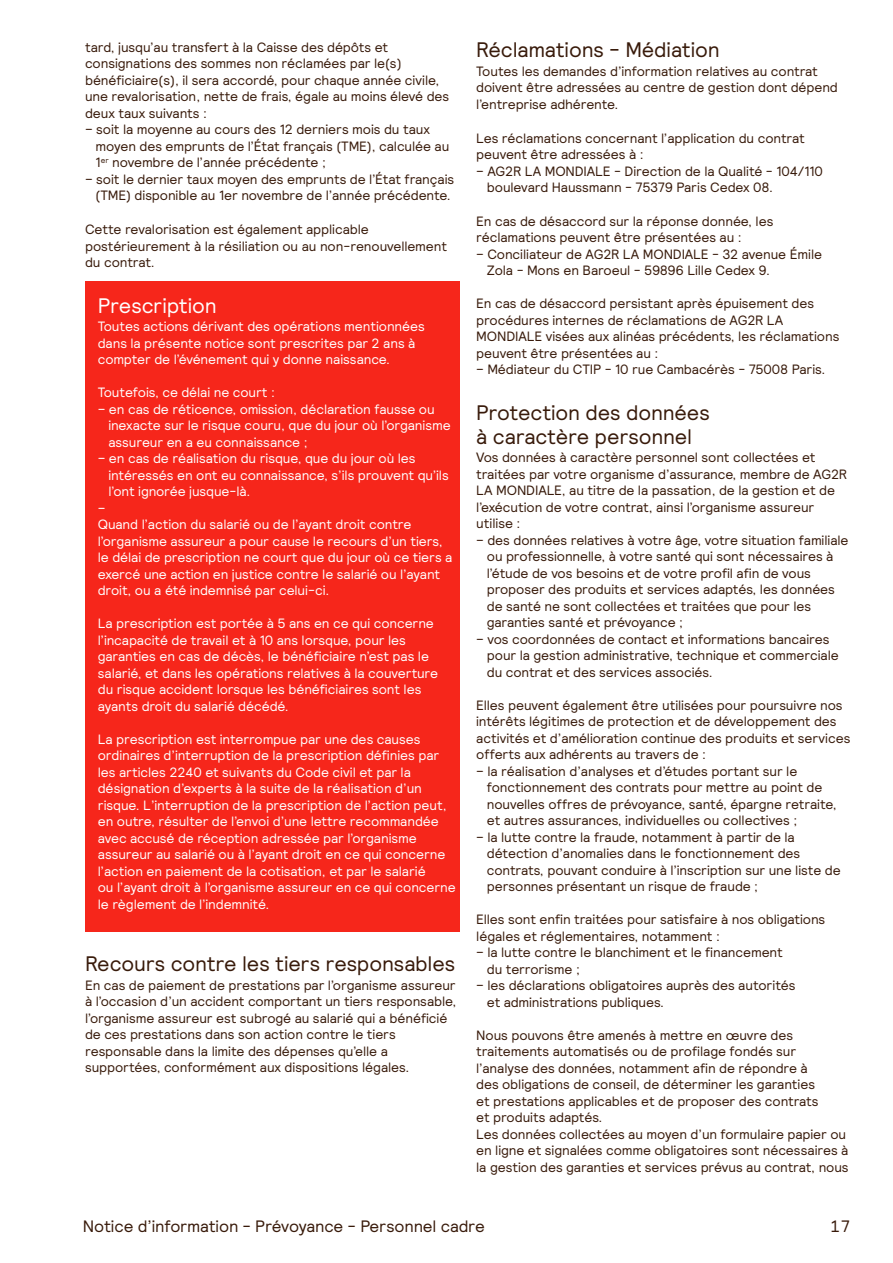
<style>
.page{position:relative;width:893px;height:1263px;background:#fff}
.page>*{position:absolute;margin:0;border:0;box-sizing:border-box;transform-origin:0 0}
.t1{font:21px/24px "Relative";letter-spacing:-.005em;color:#381a0a}
.t2{font:21px "Relative";letter-spacing:-.005em;color:#fff}
.t3{font:16.5px "Relative";letter-spacing:-.01em;color:#381a0a}
.t4{font:13.5px/16.5px "Relative";letter-spacing:-.01em;color:#381a0a}
.t5{font:13.5px/16.5px "Relative";letter-spacing:-.01em;color:#fff}
</style>
<div class="page">
<div style="left:85px;top:281px;width:375px;height:650px;background:#f6261b"></div>
<p class="t4" style="left:85px;top:39px;width:366px">tard, jusqu’au transfert à la Caisse des dépôts et consignations des sommes non réclamées par le(s) bénéficiaire(s), il sera accordé, pour chaque année civile, une revalorisation, nette de frais, égale au moins élevé des deux taux suivants :</p>
<p class="t4" style="left:96px;top:121px;width:355px;text-indent:-11px">– soit la moyenne au cours des 12 derniers mois du taux moyen des emprunts de l’État français (TME), calculée au<br>1<sup>er</sup> novembre de l’année précédente ;</p>
<p class="t4" style="left:85px;top:171px;width:371px;text-align:center">– soit le dernier taux moyen des emprunts de l’État français (TME) disponible au 1er novembre de l’année précédente.</p>
<p class="t4" style="left:85px;top:221px;width:364px">Cette revalorisation est également applicable postérieurement à la résiliation ou au non-renouvellement du contrat.</p>
<h1 class="t2" style="left:98px;top:292px;width:120px">Prescription</h1>
<p class="t5" style="left:98px;top:318px;width:329px">Toutes actions dérivant des opérations mentionnées dans la présente notice sont prescrites par 2 ans à compter de l’événement qui y donne naissance.</p>
<p class="t5" style="left:98px;top:384px;width:179px">Toutefois, ce délai ne court :</p>
<p class="t5" style="left:108px;top:400px;width:344px;text-indent:-11px">– en cas de réticence, omission, déclaration fausse ou inexacte sur le risque couru, que du jour où l’organisme assureur en a eu connaissance ;</p>
<p class="t5" style="left:98px;top:450px;width:319px">– en cas de réalisation du risque, que du jour où les</p>
<p class="t5" style="left:108px;top:466px;width:342px">intéressés en ont eu connaissance, s’ils prouvent qu’ils</p>
<p class="t5" style="left:108px;top:483px;width:144px">l’ont ignorée jusque-là.</p>
<p class="t5" style="left:98px;top:499px;width:9px">–</p>
<p class="t5" style="left:98px;top:516px;width:315px">Quand l’action du salarié ou de l’ayant droit contre</p>
<p class="t5" style="left:98px;top:532px;width:346px">l’organisme assureur a pour cause le recours d’un tiers,</p>
<p class="t5" style="left:98px;top:549px;width:356px">le délai de prescription ne court que du jour où ce tiers a</p>
<p class="t5" style="left:98px;top:565px;width:344px">exercé une action en justice contre le salarié ou l’ayant</p>
<p class="t5" style="left:98px;top:582px;width:233px">droit, ou a été indemnisé par celui-ci.</p>
<p class="t5" style="left:98px;top:615px;width:342px">La prescription est portée à 5 ans en ce qui concerne l’incapacité de travail et à 10 ans lorsque, pour les garanties en cas de décès, le bénéficiaire n’est pas le salarié, et dans les opérations relatives à la couverture du risque accident lorsque les bénéficiaires sont les ayants droit du salarié décédé.</p>
<p class="t5" style="left:98px;top:730px;width:359px">La prescription est interrompue par une des causes ordinaires d’interruption de la prescription définies par les articles 2240 et suivants du Code civil et par la désignation d’experts à la suite de la réalisation d’un risque. L’interruption de la prescription de l’action peut, en outre, résulter de l’envoi d’une lettre recommandée avec accusé de réception adressée par l’organisme assureur au salarié ou à l’ayant droit en ce qui concerne l’action en paiement de la cotisation, et par le salarié<br>ou l’ayant droit à l’organisme assureur en ce qui concerne le règlement de l’indemnité.</p>
<h1 class="t1" style="left:85px;top:951px;width:372px">Recours contre les tiers responsables</h1>
<p class="t4" style="left:85px;top:976px;width:373px">En cas de paiement de prestations par l’organisme assureur à l’occasion d’un accident comportant un tiers responsable, l’organisme assureur est subrogé au salarié qui a bénéficié de ces prestations dans son action contre le tiers responsable dans la limite des dépenses qu’elle a supportées, conformément aux dispositions légales.</p>
<h1 class="t1" style="left:476px;top:37px;width:245px">Réclamations - Médiation</h1>
<p class="t4" style="left:476px;top:62px;width:363px">Toutes les demandes d’information relatives au contrat doivent être adressées au centre de gestion dont dépend l’entreprise adhérente.</p>
<p class="t4" style="left:476px;top:129px;width:330px">Les réclamations concernant l’application du contrat peuvent être adressées à :</p>
<p class="t4" style="left:487px;top:162px;width:338px;text-indent:-11px">– AG2R LA MONDIALE - Direction de la Qualité - 104/110 boulevard Haussmann - 75379 Paris Cedex 08.</p>
<p class="t4" style="left:476px;top:212px;width:299px">En cas de désaccord sur la réponse donnée, les réclamations peuvent être présentées au :</p>
<p class="t4" style="left:487px;top:245px;width:337px;text-indent:-11px">– Conciliateur de AG2R LA MONDIALE - 32 avenue Émile<br>Zola - Mons en Baroeul - 59896 Lille Cedex 9.</p>
<p class="t4" style="left:476px;top:295px;width:365px">En cas de désaccord persistant après épuisement des procédures internes de réclamations de AG2R LA MONDIALE visées aux alinéas précédents, les réclamations peuvent être présentées au :</p>
<p class="t4" style="left:476px;top:361px;width:351px">– Médiateur du CTIP - 10 rue Cambacérès - 75008 Paris.</p>
<h1 class="t1" style="left:476px;top:400px;width:235px">Protection des données à caractère personnel</h1>
<p class="t4" style="left:476px;top:449px;width:372px">Vos données à caractère personnel sont collectées et traitées par votre organisme d’assurance, membre de AG2R LA MONDIALE, au titre de la passation, de la gestion et de l’exécution de votre contrat, ainsi l’organisme assureur utilise :</p>
<p class="t4" style="left:487px;top:531px;width:363px;text-indent:-11px">– des données relatives à votre âge, votre situation familiale ou professionnelle, à votre santé qui sont nécessaires à l’étude de vos besoins et de votre profil afin de vous proposer des produits et services adaptés, les données de santé ne sont collectées et traitées que pour les garanties santé et prévoyance ;</p>
<p class="t4" style="left:487px;top:630px;width:353px;text-indent:-11px">– vos coordonnées de contact et informations bancaires pour la gestion administrative, technique et commerciale du contrat et des services associés.</p>
<p class="t4" style="left:476px;top:696px;width:376px">Elles peuvent également être utilisées pour poursuivre nos intérêts légitimes de protection et de développement des activités et d’amélioration continue des produits et services offerts aux adhérents au travers de :</p>
<p class="t4" style="left:487px;top:762px;width:351px;text-indent:-11px">– la réalisation d’analyses et d’études portant sur le fonctionnement des contrats pour mettre au point de nouvelles offres de prévoyance, santé, épargne retraite, et autres assurances, individuelles ou collectives ;</p>
<p class="t4" style="left:487px;top:828px;width:355px;text-indent:-11px">– la lutte contre la fraude, notamment à partir de la détection d’anomalies dans le fonctionnement des contrats, pouvant conduire à l’inscription sur une liste de personnes présentant un risque de fraude ;</p>
<p class="t4" style="left:476px;top:911px;width:351px">Elles sont enfin traitées pour satisfaire à nos obligations légales et réglementaires, notamment :</p>
<p class="t4" style="left:487px;top:944px;width:297px;text-indent:-11px">– la lutte contre le blanchiment et le financement du terrorisme ;</p>
<p class="t4" style="left:487px;top:977px;width:310px;text-indent:-11px">– les déclarations obligatoires auprès des autorités et administrations publiques.</p>
<p class="t4" style="left:476px;top:1026px;width:374px">Nous pouvons être amenés à mettre en œuvre des traitements automatisés ou de profilage fondés sur l’analyse des données, notamment afin de répondre à<br>des obligations de conseil, de déterminer les garanties<br>et prestations applicables et de proposer des contrats<br>et produits adaptés.<br>Les données collectées au moyen d’un formulaire papier ou en ligne et signalées comme obligatoires sont nécessaires à la gestion des garanties et services prévus au contrat, nous</p>
<p class="t3" style="left:83px;top:1215px;width:403px">Notice d’information - Prévoyance - Personnel cadre</p>
<p class="t3" style="left:830px;top:1215px;width:22px">17</p>
</div>
